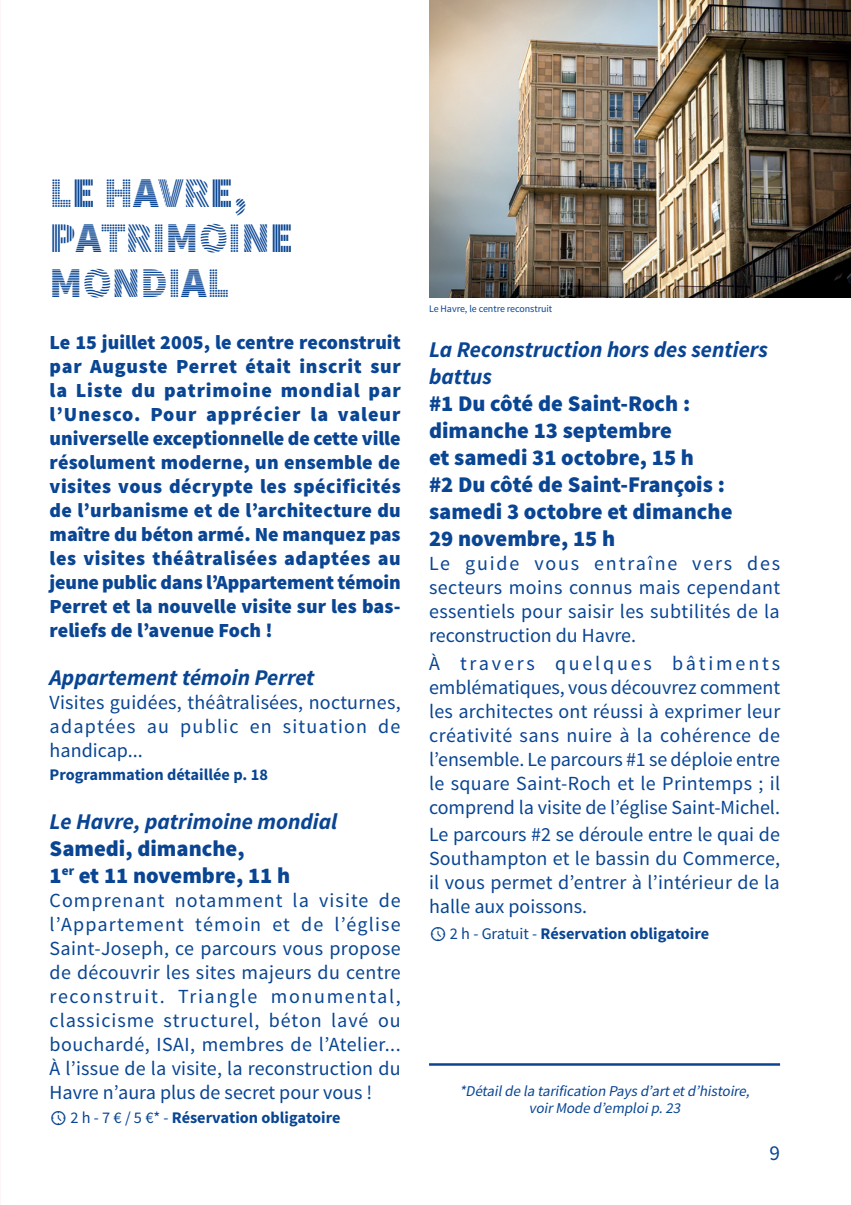
<style>
.page{position:relative;width:851px;height:1205px;background:#fff}
.page>*{position:absolute;margin:0;border:0;box-sizing:border-box;transform-origin:0 0}
.TITRE_NIVEAU_2{font:42.5px/45px "Source Sans Pro DISPLAY";color:#094593}
.TEXTE_COURANT{font:900 22.5px/27px "Source Sans Pro";color:#094593}
.SOUS_TITRE{font:italic 700 22.5px/27px "Source Sans Pro";color:#094593}
.t1{font:21.25px "Source Sans Pro";color:#094593}
.TEXTE_COURANT-2{font:20px/24px "Source Sans Pro";letter-spacing:.01em;color:#094593;text-align:justify}
.TEXTE_COURANT-3{font:900 20px/24px "Source Sans Pro";color:#094593;text-align:justify}
.INFOS_PRATIQUES{font:700 16.25px "Source Sans Pro";color:#094593}
.INFOS_PRATIQUES-2{font:italic 15px "Source Sans Pro";color:#094593}
.INFOS_PRATIQUES-3{font:10px "Source Sans Pro";letter-spacing:-.005em;color:#094593}
.s1{font-weight:400}
</style>
<div class="page">
<img style="left:429px;top:0;width:421px;height:298px">
<hr style="left:429px;top:1063px;width:351px;height:2px;background:#094593">
<p class="TITRE_NIVEAU_2" style="left:50px;top:172px;width:245px">LE HAVRE,<br>PATRIMOINE<br>MONDIAL</p>
<p class="TEXTE_COURANT-3" style="left:50px;top:331px;width:352px">Le 15 juillet 2005, le centre reconstruit par Auguste Perret était inscrit sur la Liste du patrimoine mondial par l’Unesco. Pour apprécier la valeur universelle exceptionnelle de cette ville résolument moderne, un ensemble de visites vous décrypte les spécificités de l’urbanisme et de l’architecture du maître du béton armé. Ne manquez pas les visites théâtralisées adaptées au jeune public dans l’Appartement témoin Perret et la nouvelle visite sur les bas&shy;reliefs de l’avenue Foch !</p>
<p class="SOUS_TITRE" style="left:50px;top:664px;width:266px">Appartement témoin Perret</p>
<p class="TEXTE_COURANT-2" style="left:50px;top:691px;width:352px">Visites guidées, théâtralisées, nocturnes, adaptées au public en situation de handicap...</p>
<p class="INFOS_PRATIQUES" style="left:50px;top:764px;width:220px">Programmation détaillée p. 18</p>
<p class="SOUS_TITRE" style="left:50px;top:807px;width:289px">Le Havre, patrimoine mondial</p>
<p class="TEXTE_COURANT" style="left:50px;top:835px;width:242px">Samedi, dimanche,<br>1<sup>er</sup> et 11 novembre, 11 h</p>
<p class="TEXTE_COURANT-2" style="left:50px;top:888px;width:352px">Comprenant notamment la visite de l’Appartement témoin et de l’église Saint-Joseph, ce parcours vous propose de découvrir les sites majeurs du centre reconstruit. Triangle monumental, classicisme structurel, béton lavé ou bouchardé, ISAI, membres de l’Atelier...<br>À l’issue de la visite, la reconstruction du Havre n’aura plus de secret pour vous !</p>
<p class="INFOS_PRATIQUES" style="left:70px;top:1107px;width:271px"><span class="s1">2 h - 7 € / 5 €* -</span> Réservation obligatoire</p>
<p class="INFOS_PRATIQUES-3" style="left:429px;top:303px;width:125px">Le Havre, le centre reconstruit</p>
<p class="SOUS_TITRE" style="left:429px;top:336px;width:340px">La Reconstruction hors des sentiers battus</p>
<p class="TEXTE_COURANT" style="left:429px;top:391px;width:266px">#1 Du côté de Saint-Roch : dimanche 13 septembre et samedi 31 octobre, 15 h</p>
<p class="TEXTE_COURANT" style="left:429px;top:472px;width:305px">#2 Du côté de Saint-François : samedi 3 octobre et dimanche<br>29 novembre, 15 h</p>
<p class="TEXTE_COURANT-2" style="left:429px;top:552px;width:353px">Le guide vous entraîne vers des secteurs moins connus mais cependant essentiels pour saisir les subtilités de la reconstruction du Havre.</p>
<p class="TEXTE_COURANT-2" style="left:429px;top:651px;width:352px">À travers quelques bâtiments emblématiques, vous découvrez comment les architectes ont réussi à exprimer leur créativité sans nuire à la cohérence de l’ensemble. Le parcours #1 se déploie entre le square Saint-Roch et le Printemps ; il comprend la visite de l’église Saint-Michel.</p>
<p class="TEXTE_COURANT-2" style="left:429px;top:823px;width:352px">Le parcours #2 se déroule entre le quai de Southampton et le bassin du Commerce, il vous permet d’entrer à l’intérieur de la halle aux poissons.</p>
<p class="INFOS_PRATIQUES" style="left:450px;top:923px;width:261px"><span class="s1">2 h - Gratuit -</span> Réservation obligatoire</p>
<p class="INFOS_PRATIQUES-2" style="left:459px;top:1081px;width:295px">*Détailde la tarification Paysd’artetd’histoire,</p>
<p class="INFOS_PRATIQUES-2" style="left:528px;top:1099px;width:156px">voirMode d’emploip.23</p>
<p class="t1" style="left:769px;top:1140px;width:12px">9</p>
</div>
